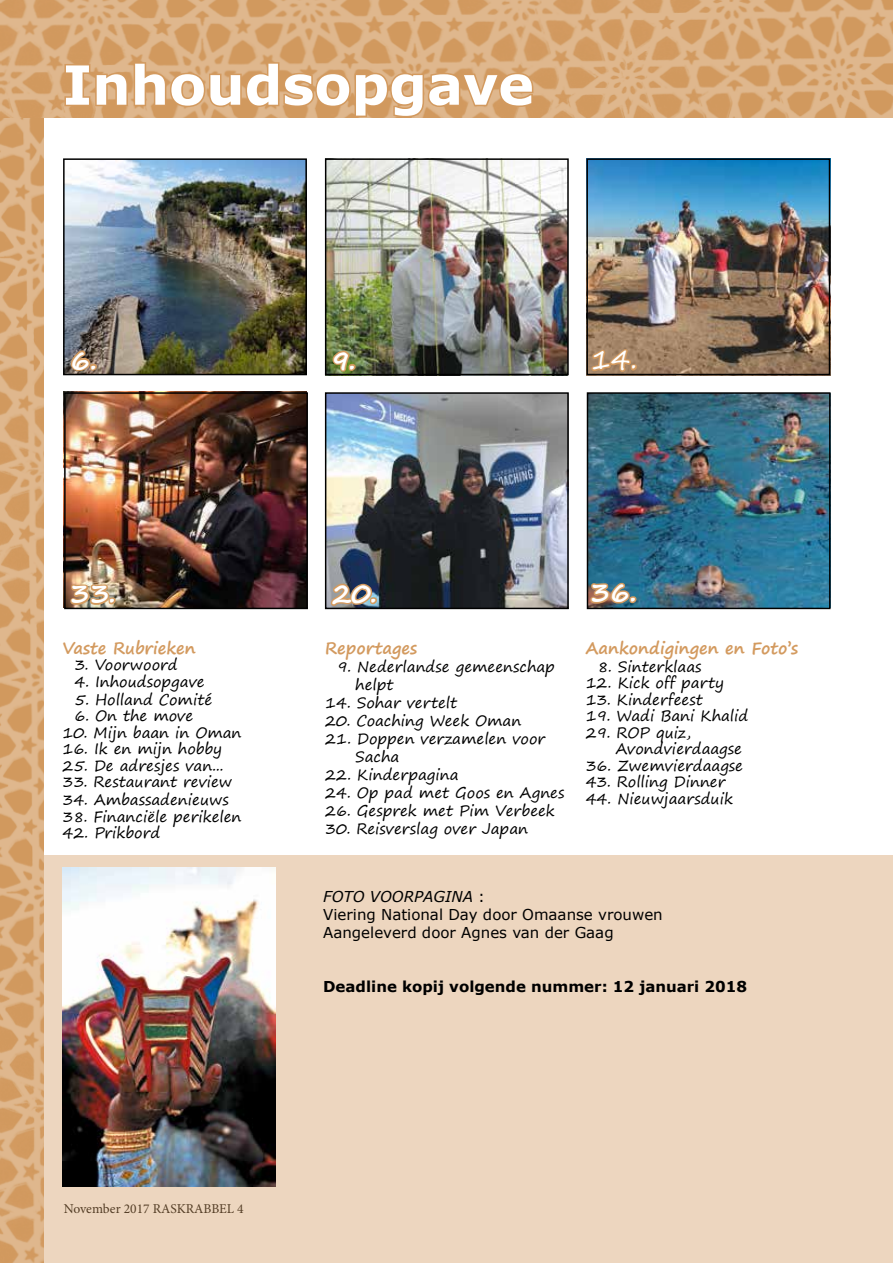
<style>
.page{position:relative;width:893px;height:1263px;background:#fff}
.page>*{position:absolute;margin:0;border:0;box-sizing:border-box;transform-origin:0 0}
.t1{font:700 54px "Verdana";color:#fff}
.t2{font:700 27px "Segoe Print";color:#fff}
.t3{font:27px "Segoe Print";color:#fff}
.t4{font:700 16.5px "Segoe Print";color:#d39a5f}
.t5{font:15px/18px "Segoe Print";color:#000}
.t6{font:15px/18px "Verdana";color:#000}
.t7{font:700 15px "Verdana";color:#000}
.t8{font:13.5px "Minion Pro";color:#000}
.s1{font-style:italic}
</style>
<div class="page">
<img style="left:589px;top:158px;width:242px;height:217px">
<img style="left:590px;top:395px;width:238px;height:211px">
<img style="left:328px;top:161px;width:238px;height:211px">
<img style="left:328px;top:395px;width:238px;height:211px">
<img style="left:67px;top:395px;width:238px;height:211px">
<div style="left:0;top:856px;width:893px;height:407px;background:#edd6bf"></div>
<img style="left:0;top:118px;width:43px;height:1145px">
<img style="left:0;top:0;width:893px;height:118px">
<svg style="left:63px;top:61px;width:472px;height:57px;background:#d7a572"></svg>
<div style="left:587px;top:392px;width:244px;height:217px;border:2px solid #000"></div>
<div style="left:325px;top:392px;width:244px;height:217px;border:2px solid #000"></div>
<div style="left:586px;top:158px;width:244px;height:217px;border:2px solid #000"></div>
<div style="left:325px;top:158px;width:244px;height:217px;border:2px solid #000"></div>
<img style="left:66px;top:161px;width:238px;height:211px">
<div style="left:63px;top:158px;width:244px;height:217px;border:2px solid #000"></div>
<svg style="left:69px;top:348px;width:30px;height:25px"></svg>
<svg style="left:69px;top:582px;width:49px;height:24px"></svg>
<svg style="left:324px;top:581px;width:55px;height:29px;background:#8c7f74"></svg>
<svg style="left:330px;top:348px;width:28px;height:26px"></svg>
<svg style="left:590px;top:347px;width:49px;height:27px"></svg>
<svg style="left:589px;top:580px;width:50px;height:26px"></svg>
<img style="left:62px;top:867px;width:213px;height:319px">
<div style="left:64px;top:392px;width:244px;height:217px;border:2px solid #000"></div>
<h1 class="t1" style="left:63px;top:47px;width:473px">Inhoudsopgave</h1>
<h2 class="t2" style="left:70px;top:335px;width:28px">6.</h2>
<h2 class="t2" style="left:331px;top:335px;width:26px">9.</h2>
<h2 class="t3" style="left:591px;top:336px;width:48px">14.</h2>
<h2 class="t2" style="left:70px;top:569px;width:47px">33.</h2>
<h2 class="t2" style="left:332px;top:569px;width:47px">20.</h2>
<p class="t4" style="left:62px;top:633px;width:135px">Vaste Rubrieken</p>
<p class="t5" style="left:74px;top:656px;width:105px">3. Voorwoord</p>
<p class="t5" style="left:74px;top:672px;width:132px">4. Inhoudsopgave</p>
<p class="t5" style="left:74px;top:690px;width:139px">5. Holland Comité</p>
<p class="t5" style="left:74px;top:707px;width:120px">6. On the move</p>
<p class="t5" style="left:62px;top:723px;width:181px">10. Mijn baan in Oman</p>
<p class="t5" style="left:62px;top:740px;width:161px">16. Ik en mijn hobby</p>
<p class="t5" style="left:62px;top:756px;width:163px">25. De adresjes van...</p>
<p class="t5" style="left:62px;top:773px;width:171px">33. Restaurant review</p>
<p class="t5" style="left:62px;top:791px;width:168px">34. Ambassadenieuws</p>
<p class="t5" style="left:62px;top:807px;width:181px">38. Financiële perikelen</p>
<p class="t5" style="left:62px;top:824px;width:99px">42. Prikbord</p>
<p class="t4" style="left:325px;top:633px;width:93px">Reportages</p>
<p class="t5" style="left:355px;top:657px;width:201px;text-indent:-18px">9. Nederlandse gemeenschap helpt</p>
<p class="t5" style="left:325px;top:693px;width:133px">14. Sohar vertelt</p>
<p class="t5" style="left:325px;top:711px;width:198px">20. Coaching Week Oman</p>
<p class="t5" style="left:355px;top:729px;width:191px;text-indent:-30px">21. Doppen verzamelen voor<br>Sacha</p>
<p class="t5" style="left:325px;top:765px;width:135px">22. Kinderpagina</p>
<p class="t5" style="left:325px;top:783px;width:241px">24. Op pad met Goos en Agnes</p>
<p class="t5" style="left:325px;top:801px;width:231px">26. Gesprek met Pim Verbeek</p>
<p class="t5" style="left:325px;top:819px;width:204px">30. Reisverslag over Japan</p>
<h2 class="t2" style="left:590px;top:568px;width:48px">36.</h2>
<p class="t4" style="left:586px;top:633px;width:214px">Aankondigingen en Foto’s</p>
<p class="t5" style="left:598px;top:657px;width:105px">8. Sinterklaas</p>
<p class="t5" style="left:586px;top:674px;width:140px">12. Kick off party</p>
<p class="t5" style="left:586px;top:690px;width:119px">13. Kinderfeest</p>
<p class="t5" style="left:586px;top:707px;width:164px">19. Wadi Bani Khalid</p>
<p class="t5" style="left:616px;top:724px;width:128px;line-height:16.5px;text-indent:-30px">29. ROP quiz,<br>Avondvierdaagse</p>
<p class="t5" style="left:586px;top:756px;width:159px">36. Zwemvierdaagse</p>
<p class="t5" style="left:586px;top:773px;width:141px">43. Rolling Dinner</p>
<p class="t5" style="left:586px;top:789px;width:149px">44. Nieuwjaarsduik</p>
<p class="t6" style="left:323px;top:888px;width:341px"><span class="s1">FOTO VOORPAGINA</span> :<br>Viering National Day door Omaanse vrouwen<br>Aangeleverd door Agnes van der Gaag</p>
<p class="t7" style="left:323px;top:976px;width:425px">Deadline kopij volgende nummer: 12 januari 2018</p>
<p class="t8" style="left:64px;top:1200px;width:181px">November 2017 RASKRABBEL 4</p>
</div>
